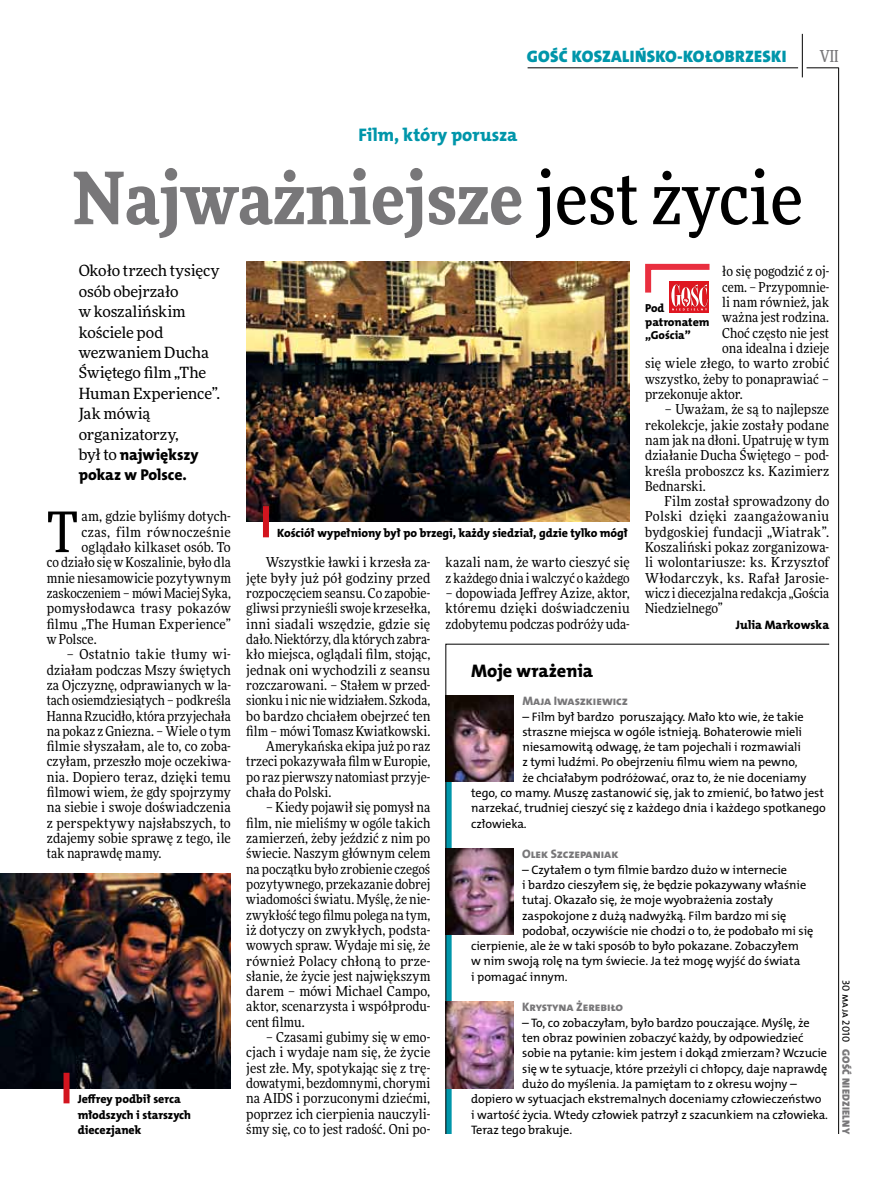
<style>
.page{position:relative;width:893px;height:1191px;background:#fff}
.page>*{position:absolute;margin:0;border:0;box-sizing:border-box;transform-origin:0 0}
.t1{font:900 72px "Freeday Narrow";color:#787779}
.t2{font:55.95px "Freeday Narrow News";color:#000}
.t3{font:18.3px "The Mix HP8 Ex Bld";color:#0096aa}
.t4{font:18.3px "The Mix HP8 Ex Bld";color:#000}
.t5{font:16.65px "The Mix HP9 Blk";letter-spacing:.02em;color:#0096aa}
.t6{font:500 16.5px "Freeday Narrow";color:#787779;scale:.9 1}
.t7{font:15.75px/20.4px "The Mix HP8 Ex Bld";letter-spacing:-.005em;color:#000}
.t8{font:15.45px/20.4px "Freeday News";letter-spacing:-.005em;color:#000}
.t9{font:13.65px/15.3px "Freeday Narrow News";letter-spacing:.005em;color:#000;text-align:justify}
.t10{font:13.65px "Freeday Narrow News";letter-spacing:.03em;color:#000}
.t11{font:12.3px "The Mix HP5 Plain";letter-spacing:-.005em;color:#000}
.t12{font:12.3px "The Mix HP8 Ex Bld";letter-spacing:-.005em;color:#787779}
.t13{font:12.3px "The Mix HP8 Ex Bld";color:#000}
.t14{font:12px/15.3px "The Mix HP8 Ex Bld";letter-spacing:-.005em;color:#000}
.t15{font:11.7px/13.5px "The Mix HP8 Ex Bld";letter-spacing:-.005em;color:#000}
.t16{font:10.5px "The Mix HP9 Blk";letter-spacing:.025em;color:#787779}
.t17{font:10.5px "The Mix HP5 Plain";color:#000}
.s1{font-weight:500;color:#000}
.s2{font-family:"Freeday News";font-size:15.45px}
</style>
<div class="page">
<hr style="left:838px;top:68px;width:1px;height:1066px;background:#000">
<hr style="left:802px;top:34px;width:1px;height:43px;background:#000">
<hr style="left:806px;top:68px;width:33px;height:1px;background:#000">
<hr style="left:528px;top:68px;width:270px;height:1px;background:#000">
<svg style="left:445px;top:644px;width:385px;height:490px"></svg>
<svg style="left:645px;top:263px;width:65px;height:49px"></svg>
<img style="left:246px;top:261px;width:384px;height:260px">
<img style="left:0;top:873px;width:231px;height:215px">
<div style="left:263px;top:506px;width:6px;height:31px;background:#d3151f"></div>
<div style="left:64px;top:1072px;width:6px;height:31px;background:#d3151f"></div>
<p class="t5" style="left:527px;top:46px;width:261px">GOŚĆ KOSZALIŃSKO-KOŁOBRZESKI</p>
<p class="t6" style="left:820px;top:46px;width:22px">VII</p>
<h3 class="t3" style="left:358px;top:123px;width:161px">Film, który porusza</h3>
<h1 class="t1" style="left:73px;top:151px;width:731px">Najważniejsze <span class="s1">jest życie</span></h1>
<p class="t8" style="left:79px;top:260px;width:143px">Około trzech tysięcy osób obejrzało<br>w koszalińskim kościele pod wezwaniem Ducha<br>Świętego film „The<br>Human Experience”.<br>Jak mówią organizatorzy,</p>
<p class="t7" style="left:79px;top:444px;width:122px"><span class="s2">był to</span> największy pokaz w Polsce.</p>
<h2 class="t2" style="left:47px;top:498px;width:33px">T</h2>
<p class="t9" style="left:82px;top:509px;width:151px">am, gdzie byliśmy dotych-</p>
<p class="t9" style="left:722px;top:264px;width:108px">ło się pogodzić z oj-</p>
<p class="t9" style="left:722px;top:279px;width:108px">cem. – Przypomnie-</p>
<p class="t9" style="left:722px;top:294px;width:108px">li nam również, jak</p>
<p class="t9" style="left:722px;top:310px;width:108px">ważna jest rodzina.</p>
<p class="t9" style="left:722px;top:325px;width:108px">Choć często nie jest</p>
<p class="t9" style="left:722px;top:340px;width:108px">ona idealna i dzieje</p>
<p class="t9" style="left:645px;top:356px;width:186px">się wiele złego, to warto zrobić</p>
<p class="t9" style="left:645px;top:371px;width:186px">wszystko, żeby to ponaprawiać –</p>
<p class="t9" style="left:645px;top:386px;width:99px">przekonuje aktor.</p>
<p class="t9" style="left:645px;top:401px;width:186px;text-indent:20px">– Uważam, że są to najlepsze rekolekcje, jakie zostały podane nam jak na dłoni. Upatruję w tym działanie Ducha Świętego – pod&shy;kreśla proboszcz ks. Kazimierz Bednarski.</p>
<p class="t9" style="left:645px;top:493px;width:186px;text-indent:20px">Film został sprowadzony do Polski dzięki zaangażowaniu bydgoskiej fundacji „Wiatrak”.<br>Koszaliński pokaz zorganizowa&shy;li wolontariusze: ks. Krzysztof Włodarczyk, ks. Rafał Jarosie&shy;wicz i diecezjalna redakcja „Gościa Niedzielnego”</p>
<p class="t13" style="left:736px;top:616px;width:95px">Julia Markowska</p>
<p class="t15" style="left:645px;top:302px;width:66px">Pod patronatem „Gościa”</p>
<p class="t10" style="left:82px;top:523px;width:151px">czas, film równocześnie</p>
<p class="t9" style="left:82px;top:539px;width:151px">oglądało kilkaset osób. To</p>
<p class="t9" style="left:47px;top:555px;width:186px">co działo się w Koszalinie, było dla</p>
<p class="t9" style="left:47px;top:570px;width:186px">mnie niesamowicie pozytywnym</p>
<p class="t9" style="left:47px;top:585px;width:186px">zaskoczeniem – mówi Maciej Syka,</p>
<p class="t10" style="left:47px;top:600px;width:186px">pomysłodawca trasy pokazów</p>
<p class="t9" style="left:47px;top:616px;width:186px">filmu „The Human Experience”</p>
<p class="t9" style="left:47px;top:631px;width:51px">w Polsce.</p>
<p class="t9" style="left:47px;top:646px;width:186px;text-indent:20px">– Ostatnio takie tłumy wi&shy;działam podczas Mszy świętych za Ojczyznę, odprawianych w la&shy;tach osiemdziesiątych – podkreśla Hanna Rzucidło, która przyjechała na pokaz z Gniezna. – Wiele o tym filmie słyszałam, ale to, co zoba&shy;czyłam, przeszło moje oczekiwa&shy;nia. Dopiero teraz, dzięki temu filmowi wiem, że gdy spojrzymy na siebie i swoje doświadczenia z perspektywy najsłabszych, to zdajemy sobie sprawę z tego, ile tak naprawdę mamy.</p>
<p class="t14" style="left:277px;top:525px;width:352px">Kościół wypełniony był po brzegi, każdy siedział, gdzie tylko mógł</p>
<p class="t9" style="left:266px;top:555px;width:166px">Wszystkie ławki i krzesła za-</p>
<p class="t9" style="left:246px;top:570px;width:186px">jęte były już pół godziny przed</p>
<p class="t9" style="left:246px;top:585px;width:186px">rozpoczęciem seansu. Co zapobie-</p>
<p class="t9" style="left:246px;top:600px;width:186px">gliwsi przynieśli swoje krzesełka,</p>
<p class="t9" style="left:246px;top:616px;width:186px">inni siadali wszędzie, gdzie się</p>
<p class="t9" style="left:246px;top:631px;width:186px">dało. Niektórzy, dla których zabra-</p>
<p class="t9" style="left:246px;top:646px;width:186px">kło miejsca, oglądali film, stojąc,</p>
<p class="t9" style="left:246px;top:662px;width:186px">jednak oni wychodzili z seansu</p>
<p class="t9" style="left:246px;top:677px;width:186px">rozczarowani. – Stałem w przed-</p>
<p class="t9" style="left:246px;top:692px;width:186px">sionku i nic nie widziałem. Szkoda,</p>
<p class="t9" style="left:246px;top:708px;width:186px">bo bardzo chciałem obejrzeć ten</p>
<p class="t9" style="left:246px;top:723px;width:186px">film – mówi Tomasz Kwiatkowski.</p>
<p class="t9" style="left:266px;top:738px;width:166px">Amerykańska ekipa już po raz</p>
<p class="t9" style="left:246px;top:754px;width:186px">trzeci pokazywała film w Europie,</p>
<p class="t9" style="left:246px;top:769px;width:186px">po raz pierwszy natomiast przyje-</p>
<p class="t9" style="left:246px;top:784px;width:87px">chała do Polski.</p>
<p class="t9" style="left:246px;top:799px;width:186px;text-indent:20px">– Kiedy pojawił się pomysł na film, nie mieliśmy w ogóle takich zamierzeń, żeby jeździć z nim po świecie. Naszym głównym celem na początku było zrobienie czegoś pozytywnego, przekazanie dobrej wiadomości światu. Myślę, że nie&shy;zwykłość tego filmu polega na tym, iż dotyczy on zwykłych, podsta&shy;wowych spraw. Wydaje mi się, że również Polacy chłoną to prze&shy;słanie, że życie jest największym darem – mówi Michael Campo, aktor, scenarzysta i współprodu&shy;cent filmu.</p>
<p class="t9" style="left:246px;top:1029px;width:186px;text-indent:20px">– Czasami gubimy się w emo&shy;cjach i wydaje nam się, że życie jest złe. My, spotykając się z trę&shy;dowatymi, bezdomnymi, chorymi na AIDS i porzuconymi dziećmi, poprzez ich cierpienia nauczyli&shy;śmy się, co to jest radość. Oni po-</p>
<p class="t9" style="left:446px;top:555px;width:186px">kazali nam, że warto cieszyć się z każdego dnia i walczyć o każdego</p>
<p class="t9" style="left:446px;top:585px;width:186px">– dopowiada Jeffrey Azize, aktor, któremu dzięki doświadczeniu zdobytemu podczas podróży uda-</p>
<h3 class="t4" style="left:471px;top:659px;width:123px">Moje wrażenia</h3>
<p class="t12" style="left:522px;top:693px;width:107px">Maja Iwaszkiewicz</p>
<p class="t11" style="left:522px;top:708px;width:283px">– Film był bardzo poruszający. Mało kto wie, że takie</p>
<p class="t11" style="left:522px;top:724px;width:281px">straszne miejsca w ogóle istnieją. Bohaterowie mieli</p>
<p class="t11" style="left:522px;top:739px;width:280px">niesamowitą odwagę, że tam pojechali i rozmawiali</p>
<p class="t11" style="left:522px;top:754px;width:277px">z tymi ludźmi. Po obejrzeniu filmu wiem na pewno,</p>
<p class="t11" style="left:522px;top:769px;width:286px">że chciałabym podróżować, oraz to, że nie doceniamy</p>
<p class="t11" style="left:471px;top:785px;width:354px">tego, co mamy. Muszę zastanowić się, jak to zmienić, bo łatwo jest</p>
<p class="t11" style="left:471px;top:800px;width:356px">narzekać, trudniej cieszyć się z każdego dnia i każdego spotkanego</p>
<p class="t11" style="left:471px;top:815px;width:57px">człowieka.</p>
<p class="t12" style="left:522px;top:846px;width:98px">Olek Szczepaniak</p>
<p class="t11" style="left:522px;top:861px;width:267px">– Czytałem o tym filmie bardzo dużo w internecie</p>
<p class="t11" style="left:522px;top:877px;width:286px">i bardzo cieszyłem się, że będzie pokazywany właśnie</p>
<p class="t11" style="left:522px;top:892px;width:252px">tutaj. Okazało się, że moje wyobrażenia zostały</p>
<p class="t11" style="left:522px;top:907px;width:266px">zaspokojone z dużą nadwyżką. Film bardzo mi się</p>
<p class="t11" style="left:522px;top:922px;width:293px">podobał, oczywiście nie chodzi o to, że podobało mi się</p>
<p class="t11" style="left:471px;top:938px;width:329px">cierpienie, ale że w taki sposób to było pokazane. Zobaczyłem</p>
<p class="t11" style="left:471px;top:953px;width:331px">w nim swoją rolę na tym świecie. Ja też mogę wyjść do świata</p>
<p class="t11" style="left:471px;top:968px;width:98px">i pomagać innym.</p>
<p class="t12" style="left:522px;top:999px;width:102px">Krystyna Żerebiło</p>
<p class="t11" style="left:522px;top:1014px;width:289px">– To, co zobaczyłam, było bardzo pouczające. Myślę, że</p>
<p class="t11" style="left:522px;top:1030px;width:283px">ten obraz powinien zobaczyć każdy, by odpowiedzieć</p>
<p class="t11" style="left:522px;top:1045px;width:307px">sobie na pytanie: kim jestem i dokąd zmierzam? Wczucie</p>
<p class="t11" style="left:522px;top:1060px;width:307px">się w te sytuacje, które przeżyli ci chłopcy, daje naprawdę</p>
<p class="t11" style="left:522px;top:1075px;width:276px">dużo do myślenia. Ja pamiętam to z okresu wojny –</p>
<p class="t11" style="left:471px;top:1091px;width:352px">dopiero w sytuacjach ekstremalnych doceniamy człowieczeństwo</p>
<p class="t11" style="left:471px;top:1106px;width:358px">i wartość życia. Wtedy człowiek patrzył z szacunkiem na człowieka.</p>
<p class="t11" style="left:471px;top:1121px;width:102px">Teraz tego brakuje.</p>
<p class="t14" style="left:78px;top:1091px;width:115px">Jeffrey podbił serca młodszych i starszych diecezjanek</p>
<p class="t17" style="left:853px;top:979px;width:64px;rotate:90deg">30 maja 2010</p>
<p class="t16" style="left:853px;top:1049px;width:86px;rotate:90deg">GOŚĆ NIEDZIELNY</p>
</div>
